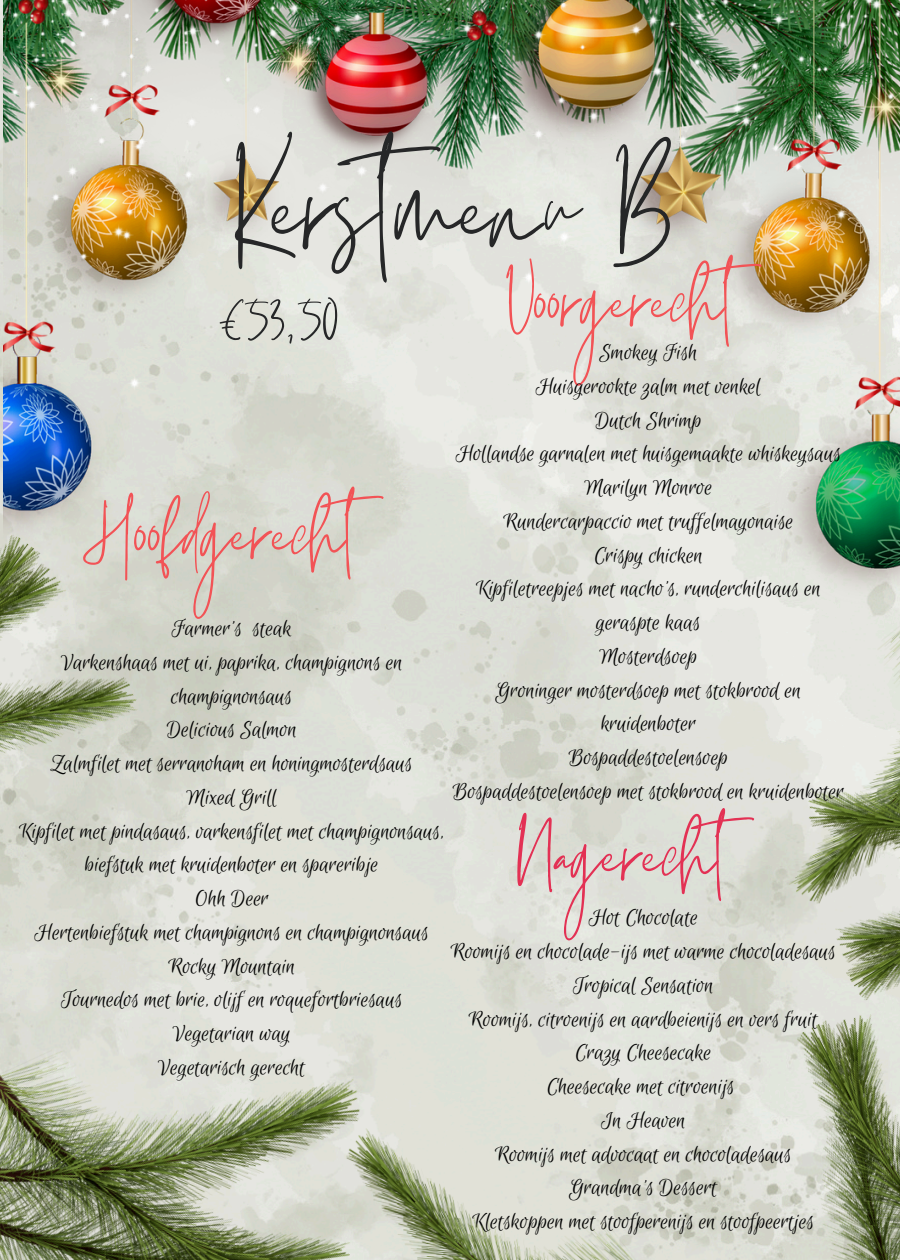
<style>
.page{position:relative;width:900px;height:1260px;background:#fff}
.page>*{position:absolute;margin:0;border:0;box-sizing:border-box;transform-origin:0 0}
.t1{font:156px "Themysion";color:#262728}
.t2{font:96px "Themysion";color:#f25356}
.t3{font:96px "Themysion";color:#e33154}
.t4{font:95px "Themysion";color:#f25356}
.t5{font:83.25px "Themysion";color:#262728}
.t6{font:24.5px/33.8px "Euphoria Script";color:#000;text-align:center}
</style>
<div class="page">
<img style="left:0;top:0;width:785px;height:1260px">
<img style="left:4px;top:0;width:896px;height:608px">
<img style="left:708px;top:942px;width:192px;height:318px">
<img style="left:0;top:474px;width:178px;height:467px">
<img style="left:0;top:942px;width:433px;height:318px">
<img style="left:785px;top:595px;width:115px;height:41px">
<img style="left:753px;top:636px;width:147px;height:447px">
<img style="left:278px;top:1124px;width:376px;height:136px">
<p class="t1" style="left:226px;top:92px;width:450px">Kerstmenu B</p>
<p class="t5" style="left:217px;top:262px;width:123px">€53,50</p>
<p class="t6" style="left:599px;top:337px;width:100px">Smokey Fish</p>
<p class="t6" style="left:536px;top:370px;width:227px">Huisgerookte zalm met venkel</p>
<p class="t6" style="left:595px;top:404px;width:108px">Dutch Shrimp</p>
<p class="t6" style="left:456px;top:438px;width:387px">Hollandse garnalen met huisgemaakte whiskeysaus</p>
<p class="t6" style="left:585px;top:472px;width:129px">Marilyn Monroe</p>
<p class="t6" style="left:504px;top:505px;width:291px">Rundercarpaccio met truffelmayonaise</p>
<p class="t6" style="left:594px;top:539px;width:110px">Crispy chicken</p>
<p class="t6" style="left:476px;top:573px;width:346px">Kipfiletreepjes met nacho’s, runderchilisaus en geraspte kaas</p>
<p class="t6" style="left:600px;top:640px;width:99px">Mosterdsoep</p>
<p class="t6" style="left:496px;top:674px;width:307px">Groninger mosterdsoep met stokbrood en kruidenboter</p>
<h2 class="t6" style="left:569px;top:742px;width:161px">Bospaddestoelensoep</h2>
<p class="t6" style="left:453px;top:775px;width:393px">Bospaddestoelensoep met stokbrood en kruidenboter</p>
<p class="t4" style="left:506px;top:231px;width:281px">Voorgerecht</p>
<p class="t2" style="left:88px;top:462px;width:321px">Hoofdgerecht</p>
<p class="t6" style="left:172px;top:613px;width:121px">Farmer’s steak</p>
<p class="t6" style="left:61px;top:646px;width:343px">Varkenshaas met ui, paprika, champignons en champignonsaus</p>
<p class="t6" style="left:167px;top:714px;width:132px">Delicious Salmon</p>
<p class="t6" style="left:51px;top:748px;width:363px">Zalmfilet met serranoham en honingmosterdsaus</p>
<p class="t6" style="left:186px;top:781px;width:92px">Mixed Grill</p>
<p class="t6" style="left:19px;top:815px;width:427px">Kipfilet met pindasaus, varkensfilet met champignonsaus, biefstuk met kruidenboter en spareribje</p>
<p class="t6" style="left:195px;top:883px;width:76px">Ohh Deer</p>
<p class="t6" style="left:35px;top:916px;width:396px">Hertenbiefstuk met champignons en champignonsaus</p>
<p class="t6" style="left:168px;top:950px;width:128px">Rocky Mountain</p>
<p class="t6" style="left:61px;top:984px;width:343px">Tournedos met brie, olijf en roquefortbriesaus</p>
<p class="t6" style="left:173px;top:1018px;width:119px">Vegetarian way</p>
<p class="t6" style="left:158px;top:1051px;width:148px">Vegetarisch gerecht</p>
<p class="t3" style="left:513px;top:784px;width:267px">Nagerecht</p>
<p class="t6" style="left:589px;top:902px;width:111px">Hot Chocolate</p>
<h1 class="t6" style="left:451px;top:936px;width:387px">Roomijs en chocolade-ijs met warme chocoladesaus</h1>
<h2 class="t6" style="left:573px;top:969px;width:142px">Tropical Sensation</h2>
<h3 class="t6" style="left:469px;top:1003px;width:350px">Roomijs, citroenijs en aardbeienijs en vers fruit</h3>
<h2 class="t6" style="left:575px;top:1037px;width:138px">Crazy Cheesecake</h2>
<p class="t6" style="left:547px;top:1071px;width:189px">Cheesecake met citroenijs</p>
<p class="t6" style="left:601px;top:1104px;width:86px">In Heaven</p>
<p class="t6" style="left:495px;top:1138px;width:298px">Roomijs met advocaat en chocoladesaus</p>
<p class="t6" style="left:569px;top:1172px;width:149px">Grandma’s Dessert</p>
<p class="t6" style="left:472px;top:1206px;width:343px">Kletskoppen met stoofperenijs en stoofpeertjes</p>
</div>
